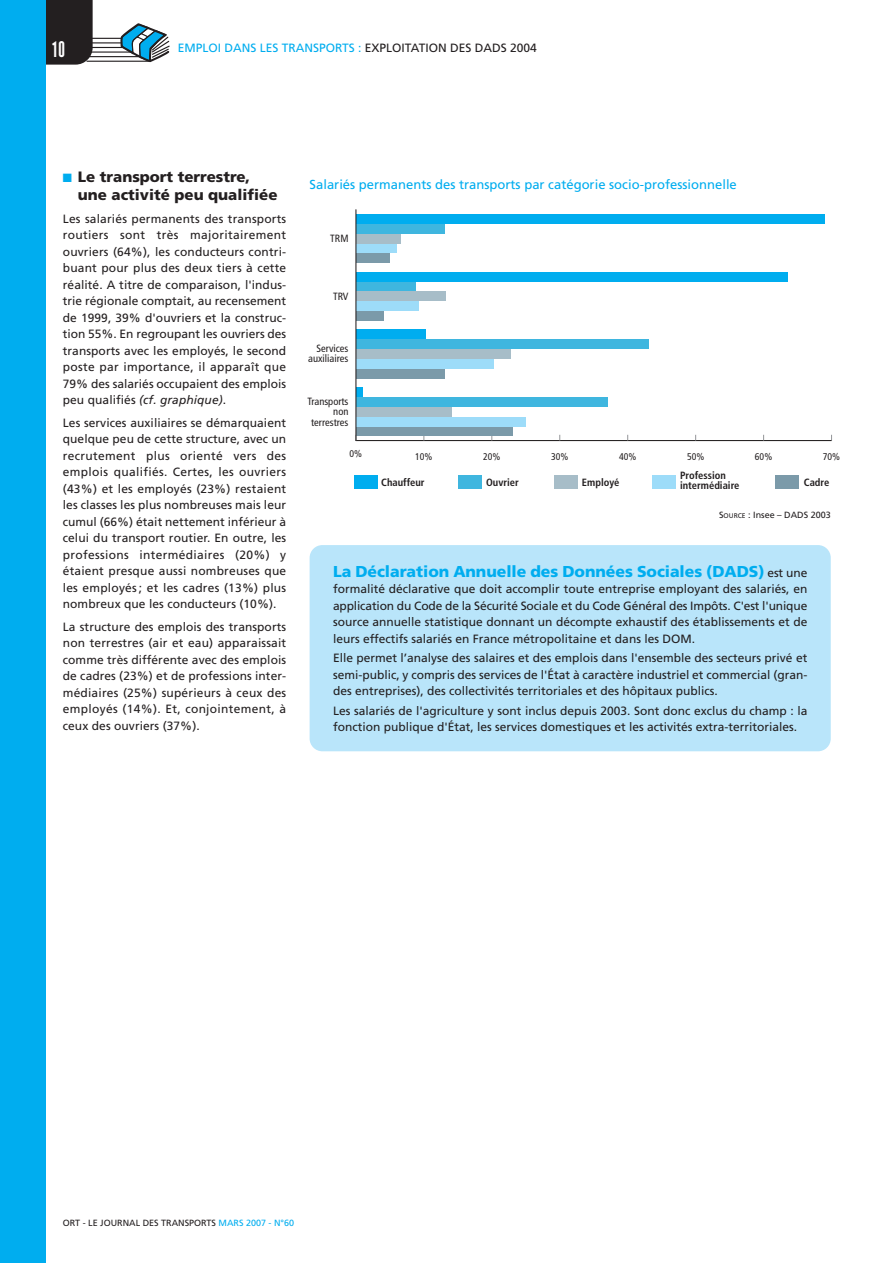
<style>
.page{position:relative;width:893px;height:1263px;background:#fff}
.page>*{position:absolute;margin:0;border:0;box-sizing:border-box;transform-origin:0 0}
.t1{font:900 27px "Modula";color:#fff}
.t2{font:900 15.75px "Frutiger";letter-spacing:-.005em;color:#00adef}
.t3{font:900 15px/18px "Frutiger";color:#231f20}
.t4{font:13.05px "Frutiger";color:#00adef}
.t5{font:12px/16.5px "Frutiger";color:#231f20;text-align:justify}
.t6{font:12px "Frutiger";color:#00adef}
.t7{font:700 condensed 10.5px/10.5px "Frutiger";color:#231f20}
.t8{font:condensed 10.5px/10.5px "Frutiger";color:#231f20;text-align:right}
.t9{font:condensed 9.75px "Frutiger";color:#231f20}
.t10{font:9px "Frutiger";color:#231f20}
.s1{color:#231f20}
.s2{color:#00adef}
.s3{font-style:italic}
.s4{font-size:6.75px}
.s5{font-weight:400;font-size:12px;color:#231f20}
</style>
<div class="page">
<div style="left:46px;top:1px;width:47px;height:64px;background:#231f20"></div>
<div style="left:0;top:1px;width:46px;height:1262px;background:#00adef"></div>
<svg style="left:118px;top:24px;width:52px;height:39px"></svg>
<hr style="left:85px;top:38px;width:36px;height:1px;background:#231f20">
<hr style="left:85px;top:42px;width:36px;height:1px;background:#231f20">
<hr style="left:84px;top:47px;width:40px;height:1px;background:#231f20">
<hr style="left:84px;top:51px;width:46px;height:2px;background:#231f20">
<hr style="left:84px;top:56px;width:56px;height:1px;background:#231f20">
<hr style="left:87px;top:61px;width:62px;height:1px;background:#231f20">
<div style="left:309px;top:545px;width:521px;height:206px;background:#b9e5fa;border-radius:13px"></div>
<hr style="left:356px;top:440px;width:475px;height:1px;background:#231f20">
<div style="left:775px;top:475px;width:23px;height:13px;background:#7b9aa9"></div>
<div style="left:356px;top:253px;width:34px;height:10px;background:#7b9aa9"></div>
<div style="left:356px;top:311px;width:27px;height:10px;background:#7b9aa9"></div>
<div style="left:356px;top:369px;width:88px;height:10px;background:#7b9aa9"></div>
<div style="left:356px;top:426px;width:156px;height:10px;background:#7b9aa9"></div>
<div style="left:651px;top:475px;width:24px;height:13px;background:#9ddcf9"></div>
<div style="left:356px;top:243px;width:40px;height:10px;background:#9ddcf9"></div>
<div style="left:356px;top:301px;width:62px;height:10px;background:#9ddcf9"></div>
<div style="left:356px;top:359px;width:137px;height:10px;background:#9ddcf9"></div>
<div style="left:356px;top:417px;width:170px;height:9px;background:#9ddcf9"></div>
<div style="left:553px;top:475px;width:24px;height:13px;background:#a7bdc8"></div>
<div style="left:356px;top:234px;width:44px;height:9px;background:#a7bdc8"></div>
<div style="left:356px;top:291px;width:89px;height:10px;background:#a7bdc8"></div>
<div style="left:356px;top:349px;width:155px;height:10px;background:#a7bdc8"></div>
<div style="left:356px;top:407px;width:95px;height:10px;background:#a7bdc8"></div>
<div style="left:458px;top:475px;width:24px;height:13px;background:#3fb6df"></div>
<div style="left:356px;top:224px;width:88px;height:10px;background:#3fb6df"></div>
<div style="left:356px;top:282px;width:60px;height:9px;background:#3fb6df"></div>
<div style="left:356px;top:339px;width:292px;height:10px;background:#3fb6df"></div>
<div style="left:356px;top:397px;width:251px;height:10px;background:#3fb6df"></div>
<div style="left:354px;top:475px;width:23px;height:14px;background:#00adef"></div>
<div style="left:356px;top:214px;width:468px;height:10px;background:#00adef"></div>
<div style="left:356px;top:272px;width:431px;height:10px;background:#00adef"></div>
<div style="left:356px;top:329px;width:70px;height:10px;background:#00adef"></div>
<div style="left:356px;top:387px;width:7px;height:10px;background:#00adef"></div>
<hr style="left:355px;top:210px;width:1px;height:231px;background:#231f20">
<h1 class="t1" style="left:53px;top:40px;width:14px">10</h1>
<p class="t6" style="left:178px;top:43px;width:360px">EMPLOI DANS LES TRANSPORTS : <span class="s1">EXPLOITATION DES DADS 2004</span></p>
<p class="t3" style="left:78px;top:169px;width:201px;text-indent:-15px"><span class="s2">■</span> Le transport terrestre, une activité peu qualifiée</p>
<p class="t5" style="left:63px;top:211px;width:225px">Les salariés permanents des transports routiers sont très majoritairement ouvriers (64%), les conducteurs contri&shy;buant pour plus des deux tiers à cette réalité. A titre de comparaison, l'indus&shy;trie régionale comptait, au recensement de 1999, 39% d'ouvriers et la construc&shy;tion 55%. En regroupant les ouvriers des transports avec les employés, le second poste par importance, il apparaît que 79% des salariés occupaient des emplois peu qualifiés <span class="s3">(cf. graphique)</span>.</p>
<p class="t5" style="left:63px;top:415px;width:225px">Les services auxiliaires se démarquaient quelque peu de cette structure, avec un recrutement plus orienté vers des emplois qualifiés. Certes, les ouvriers (43%) et les employés (23%) restaient les classes les plus nombreuses mais leur cumul (66%) était nettement inférieur à celui du transport routier. En outre, les professions intermédiaires (20%) y étaient presque aussi nombreuses que les employés ; et les cadres (13%) plus nombreux que les conducteurs (10%).</p>
<p class="t5" style="left:63px;top:619px;width:225px">La structure des emplois des transports non terrestres (air et eau) apparaissait comme très différente avec des emplois de cadres (23%) et de professions inter&shy;médiaires (25%) supérieurs à ceux des employés (14%). Et, conjointement, à ceux des ouvriers (37%).</p>
<p class="t4" style="left:309px;top:179px;width:429px">Salariés permanents des transports par catégorie socio-professionnelle</p>
<p class="t8" style="left:330px;top:234px;width:20px">TRM</p>
<p class="t8" style="left:333px;top:292px;width:17px">TRV</p>
<p class="t8" style="left:308px;top:344px;width:42px">Services auxiliaires</p>
<p class="t8" style="left:307px;top:397px;width:43px">Transports non terrestres</p>
<p class="t9" style="left:349px;top:450px;width:14px">0%</p>
<p class="t9" style="left:415px;top:453px;width:19px">10%</p>
<p class="t9" style="left:483px;top:453px;width:19px">20%</p>
<p class="t9" style="left:551px;top:453px;width:19px">30%</p>
<p class="t9" style="left:619px;top:453px;width:19px">40%</p>
<p class="t9" style="left:687px;top:453px;width:19px">50%</p>
<p class="t9" style="left:755px;top:453px;width:19px">60%</p>
<p class="t9" style="left:822px;top:453px;width:19px">70%</p>
<p class="t7" style="left:803px;top:478px;width:27px">Cadre</p>
<p class="t7" style="left:680px;top:471px;width:61px">Profession intermédiaire</p>
<p class="t7" style="left:381px;top:478px;width:45px">Chauffeur</p>
<p class="t7" style="left:486px;top:478px;width:34px">Ouvrier</p>
<p class="t7" style="left:582px;top:478px;width:39px">Employé</p>
<p class="t10" style="left:719px;top:511px;width:113px">S<span class="s4">OURCE</span> : Insee – DADS 2003</p>
<h2 class="t2" style="left:333px;top:565px;width:476px">La Déclaration Annuelle des Données Sociales (DADS) <span class="s5">est une</span></h2>
<p class="t5" style="left:333px;top:582px;width:476px">formalité déclarative que doit accomplir toute entreprise employant des salariés, en application du Code de la Sécurité Sociale et du Code Général des Impôts. C'est l'unique source annuelle statistique donnant un décompte exhaustif des établissements et de leurs effectifs salariés en France métropolitaine et dans les DOM.</p>
<p class="t5" style="left:333px;top:651px;width:476px">Elle permet l’analyse des salaires et des emplois dans l'ensemble des secteurs privé et semi-public, y compris des services de l'État à caractère industriel et commercial (gran&shy;des entreprises), des collectivités territoriales et des hôpitaux publics.</p>
<p class="t5" style="left:333px;top:703px;width:476px">Les salariés de l'agriculture y sont inclus depuis 2003. Sont donc exclus du champ : la fonction publique d'État, les services domestiques et les activités extra-territoriales.</p>
<p class="t10" style="left:63px;top:1220px;width:233px">ORT - LE JOURNAL DES TRANSPORTS <span class="s2">MARS 2007 - N°60</span></p>
</div>
